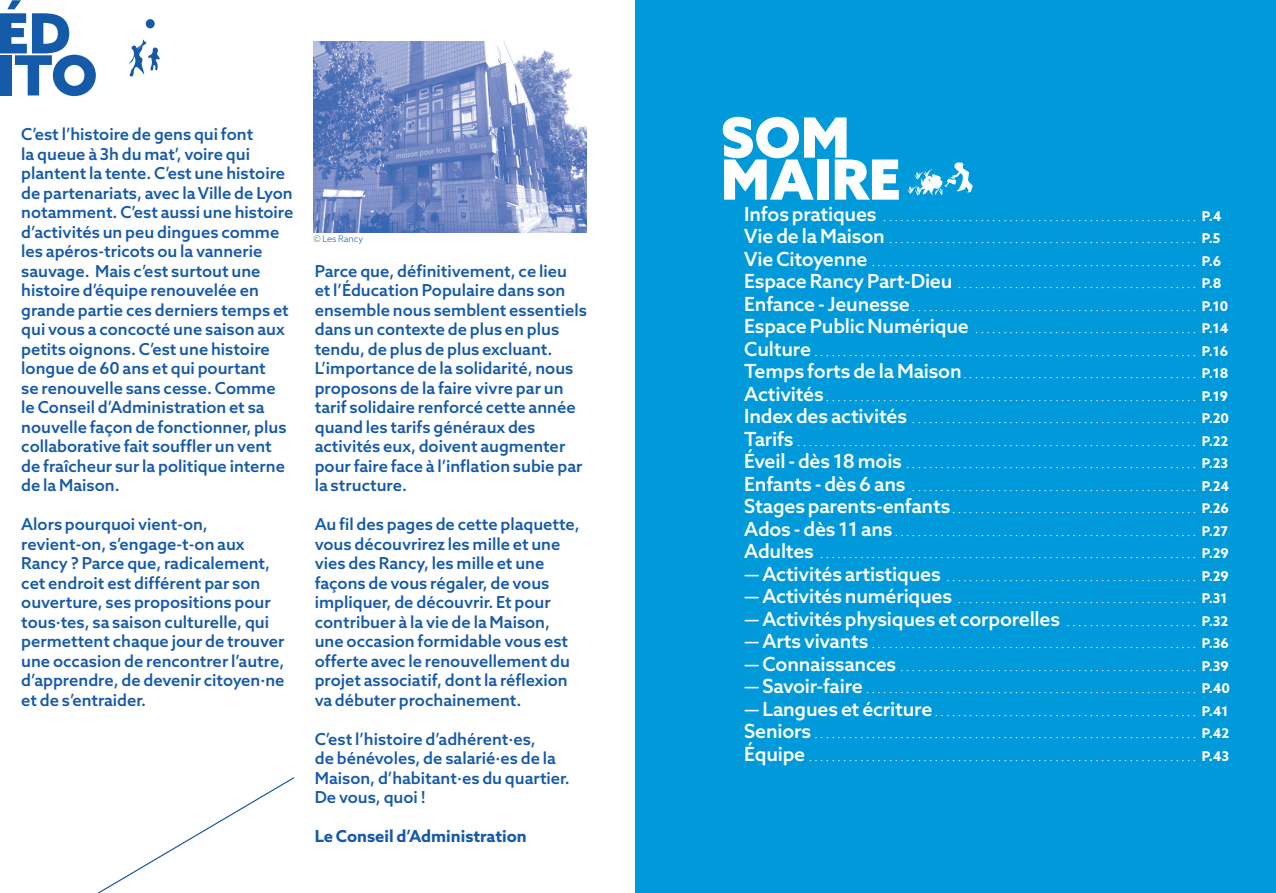
<style>
.page{position:relative;width:1276px;height:893px;background:#fff}
.page>*{position:absolute;margin:0;border:0;box-sizing:border-box;transform-origin:0 0}
.t1{font:900 55.5px/42px "Azo Sans";color:#fff}
.t2{font:900 55.5px/42px "Azo Sans";color:#1559a9}
.t3{font:100 19.5px/22.5px "Azo Sans";color:#fff}
.t4{font:500 19.5px "Azo Sans";letter-spacing:-.01em;color:#fff}
.t5{font:500 16.5px/19.5px "Azo Sans";color:#1559a9}
.t6{font:700 16.5px "Azo Sans";color:#1559a9}
.t7{font:300 9px "Azo Sans";color:#1559a9}
.s1{font-weight:500}
.s2{font-weight:700;font-size:13.5px}
.s3{font-weight:100}
</style>
<div class="page">
<div style="left:636px;top:0;width:640px;height:893px;background:#009ada"></div>
<svg style="left:97px;top:777px;width:198px;height:116px"></svg>
<div style="left:146px;top:19px;width:9px;height:9px;background:#1559a9;border-radius:50%"></div>
<svg style="left:129px;top:39px;width:31px;height:38px"></svg>
<svg style="left:907px;top:162px;width:65px;height:34px"></svg>
<img style="left:313px;top:41px;width:274px;height:192px">
<h1 class="t2" style="left:-3px;top:11px;width:102px">ÉD<br>ITO</h1>
<p class="t5" style="left:21px;top:124px;width:274px">C’est l’histoire de gens qui font<br>la queue à 3h du mat’, voire qui plantent la tente. C’est une histoire de partenariats, avec la Ville de Lyon notamment. C’est aussi une histoire d’activités un peu dingues comme les apéros-tricots ou la vannerie sauvage. Mais c’est surtout une histoire d’équipe renouvelée en grande partie ces derniers temps et qui vous a concocté une saison aux petits oignons. C’est une histoire longue de 60 ans et qui pourtant<br>se renouvelle sans cesse. Comme le Conseil d’Administration et sa nouvelle façon de fonctionner, plus collaborative fait souffler un vent de fraîcheur sur la politique interne de la Maison.</p>
<p class="t5" style="left:21px;top:514px;width:265px">Alors pourquoi vient-on, revient-on, s’engage-t-on aux<br>Rancy ? Parce que, radicalement, cet endroit est différent par son ouverture, ses propositions pour tous·tes, sa saison culturelle, qui permettent chaque jour de trouver une occasion de rencontrer l’autre, d’apprendre, de devenir citoyen·ne et de s’entraider.</p>
<p class="t7" style="left:313px;top:233px;width:51px">© Les Rancy</p>
<p class="t5" style="left:315px;top:261px;width:274px">Parce que, définitivement, ce lieu<br>et l’Éducation Populaire dans son ensemble nous semblent essentiels dans un contexte de plus en plus tendu, de plus de plus excluant.<br>L’importance de la solidarité, nous proposons de la faire vivre par un tarif solidaire renforcé cette année quand les tarifs généraux des activités eux, doivent augmenter pour faire face à l’inflation subie par la structure.</p>
<p class="t5" style="left:315px;top:514px;width:267px">Au fil des pages de cette plaquette, vous découvrirez les mille et une vies des Rancy, les mille et une façons de vous régaler, de vous impliquer, de découvrir. Et pour contribuer à la vie de la Maison, une occasion formidable vous est offerte avec le renouvellement du projet associatif, dont la réflexion va débuter prochainement.</p>
<p class="t5" style="left:315px;top:729px;width:257px">C’est l’histoire d’adhérent·es,<br>de bénévoles, de salarié·es de la<br>Maison, d’habitant·es du quartier.<br>De vous, quoi !</p>
<p class="t6" style="left:315px;top:825px;width:213px">Le Conseil d’Administration</p>
<h1 class="t1" style="left:721px;top:116px;width:181px">SOM<br>MAIRE</h1>
<p class="t3" style="left:744px;top:202px;width:486px"><span class="s1">Infos pratiques</span> ....................................................... <span class="s2">P.4<br></span><span class="s1">Vie de la Maison</span> ...................................................... <span class="s2">P.5<br></span><span class="s1">Vie Citoyenne</span> ......................................................... <span class="s2">P.6<br></span><span class="s1">Espace Rancy Part-Dieu</span> .......................................... <span class="s2">P.8<br></span><span class="s1">Enfance - Jeunesse</span>.................................................. <span class="s2">P.10<br></span><span class="s1">Espace Public Numérique</span> ....................................... <span class="s2">P.14<br></span><span class="s1">Culture</span>................................................................... <span class="s2">P.16<br></span><span class="s1">Temps forts de la Maison</span>......................................... <span class="s2">P.18<br></span><span class="s1">Activités</span>................................................................. <span class="s2">P.19<br></span><span class="s1">Index des activités</span> .................................................. <span class="s2">P.20<br></span><span class="s1">Tarifs</span>...................................................................... <span class="s2">P.22<br></span><span class="s1">Éveil - dès 18 mois</span> ................................................... <span class="s2">P.23<br></span><span class="s1">Enfants - dès 6 ans</span> .................................................. <span class="s2">P.24<br></span><span class="s1">Stages parents-enfants</span>........................................... <span class="s2">P.26<br></span><span class="s1">Ados - dès 11 ans</span>..................................................... <span class="s2">P.27<br></span><span class="s1">Adultes</span> .................................................................. <span class="s2">P.29</span></p>
<p class="t3" style="left:744px;top:562px;width:486px"><span class="s1">— Activités artistiques</span> ............................................ <span class="s2">P.29</span></p>
<p class="t3" style="left:744px;top:585px;width:484px"><span class="s1">— Activités numériques</span> .......................................... <span class="s2">P.31</span></p>
<p class="t4" style="left:744px;top:606px;width:485px">— Activités physiques et corporelles <span class="s3">.......................</span> <span class="s2">P.32</span></p>
<p class="t3" style="left:744px;top:630px;width:486px"><span class="s1">— Arts vivants</span>......................................................... <span class="s2">P.36</span></p>
<p class="t3" style="left:744px;top:652px;width:486px"><span class="s1">— Connaissances</span> .................................................... <span class="s2">P.39</span></p>
<p class="t3" style="left:744px;top:675px;width:487px"><span class="s1">— Savoir-faire</span>.......................................................... <span class="s2">P.40</span></p>
<p class="t3" style="left:744px;top:697px;width:486px;text-align:justify"><span class="s1">— Langues et écriture</span>.............................................. <span class="s2">P.41<br></span><span class="s1">Seniors</span>................................................................... <span class="s2">P.42<br></span><span class="s1">Équipe</span>.................................................................... <span class="s2">P.43</span></p>
</div>
